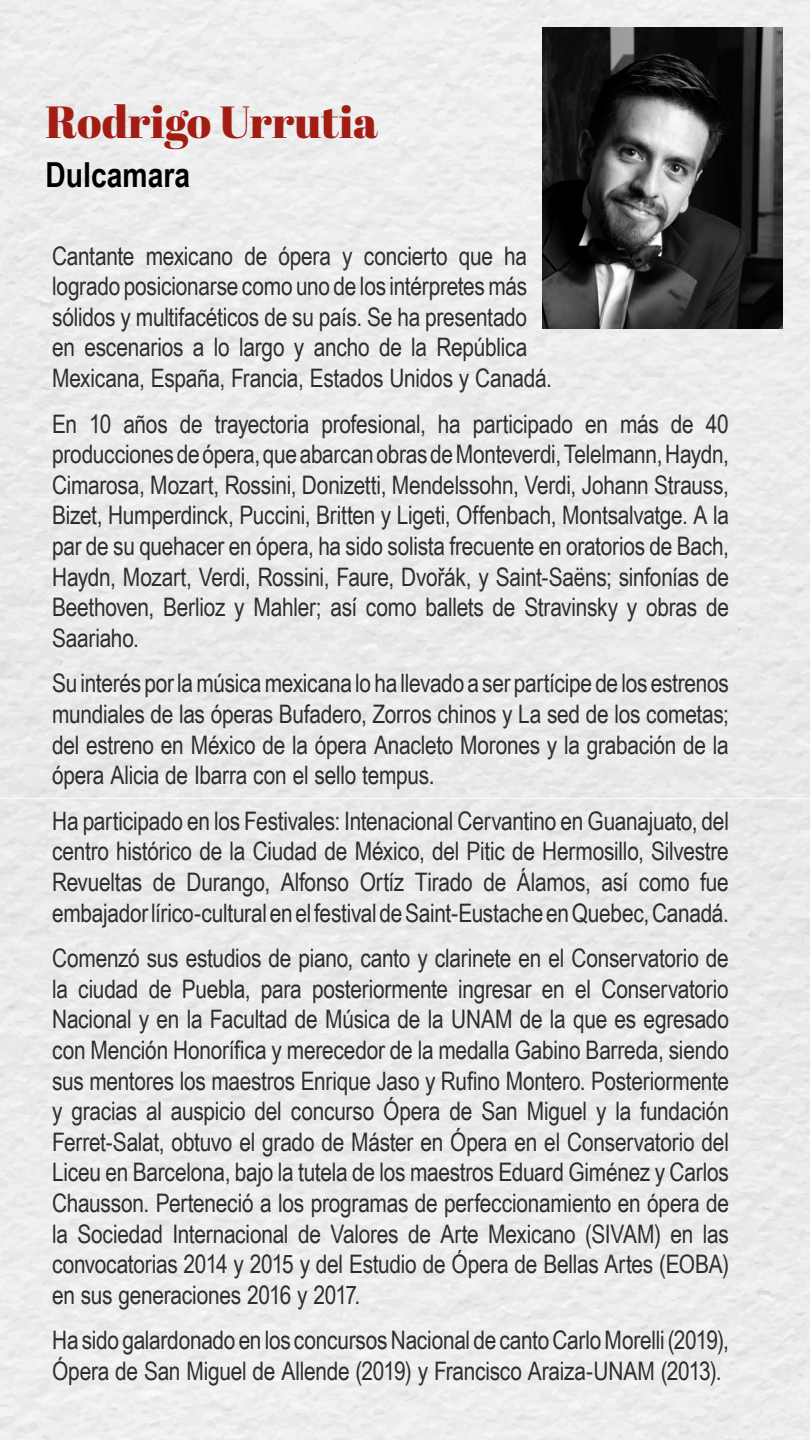
<style>
.page{position:relative;width:810px;height:1440px;background:#ececec}
.page>*{position:absolute;margin:0;border:0;box-sizing:border-box;transform-origin:0 0}
.t1{font:45px "Abril Fatface";color:#a21d13}
.t2{font:700 34.5px "Arial Narrow";color:#000}
.t3{font:25.5px/30.6px "Arial Narrow";letter-spacing:-.01em;color:#000;text-align:justify}
</style>
<div class="page">
<img style="left:542px;top:27px;width:241px;height:301px">
<h1 class="t1" style="left:46px;top:90px;width:334px">Rodrigo Urrutia</h1>
<h2 class="t2" style="left:46px;top:149px;width:146px">Dulcamara</h2>
<p class="t3" style="left:52px;top:239px;width:502px;text-align:left">Cantante mexicano de ópera y concierto que ha logrado posicionarse como uno de los intérpretes más sólidos y multifacéticos de su país. Se ha presentado en escenarios a lo largo y ancho de la República Mexicana, España, Francia, Estados Unidos y Canadá.</p>
<p class="t3" style="left:52px;top:407px;width:678px">En 10 años de trayectoria profesional, ha participado en más de 40 producciones de ópera, que abarcan obras de Monteverdi, Telelmann, Haydn, Cimarosa, Mozart, Rossini, Donizetti, Mendelssohn, Verdi, Johann Strauss, Bizet, Humperdinck, Puccini, Britten y Ligeti, Offenbach, Montsalvatge. A la par de su quehacer en ópera, ha sido solista frecuente en oratorios de Bach, Haydn, Mozart, Verdi, Rossini, Faure, Dvořák, y Saint-Saëns; sinfonías de Beethoven, Berlioz y Mahler; así como ballets de Stravinsky y obras de Saariaho.</p>
<p class="t3" style="left:52px;top:667px;width:678px">Su interés por la música mexicana lo ha llevado a ser partícipe de los estrenos mundiales de las óperas Bufadero, Zorros chinos y La sed de los cometas; del estreno en México de la ópera Anacleto Morones y la grabación de la ópera Alicia de Ibarra con el sello tempus.</p>
<p class="t3" style="left:52px;top:805px;width:678px">Ha participado en los Festivales: Intenacional Cervantino en Guanajuato, del centro histórico de la Ciudad de México, del Pitic de Hermosillo, Silvestre Revueltas de Durango, Alfonso Ortíz Tirado de Álamos, así como fue embajador lírico-cultural en el festival de Saint-Eustache en Quebec, Canadá.</p>
<p class="t3" style="left:52px;top:942px;width:678px">Comenzó sus estudios de piano, canto y clarinete en el Conservatorio de la ciudad de Puebla, para posteriormente ingresar en el Conservatorio Nacional y en la Facultad de Música de la UNAM de la que es egresado con Mención Honorífica y merecedor de la medalla Gabino Barreda, siendo sus mentores los maestros Enrique Jaso y Rufino Montero. Posteriormente y gracias al auspicio del concurso Ópera de San Miguel y la fundación Ferret-Salat, obtuvo el grado de Máster en Ópera en el Conservatorio del Liceu en Barcelona, bajo la tutela de los maestros Eduard Giménez y Carlos Chausson. Perteneció a los programas de perfeccionamiento en ópera de la Sociedad Internacional de Valores de Arte Mexicano (SIVAM) en las convocatorias 2014 y 2015 y del Estudio de Ópera de Bellas Artes (EOBA) en sus generaciones 2016 y 2017.</p>
<p class="t3" style="left:52px;top:1324px;width:678px">Ha sido galardonado en los concursos Nacional de canto Carlo Morelli (2019),<br>Ópera de San Miguel de Allende (2019) y Francisco Araiza-UNAM (2013).</p>
</div>
